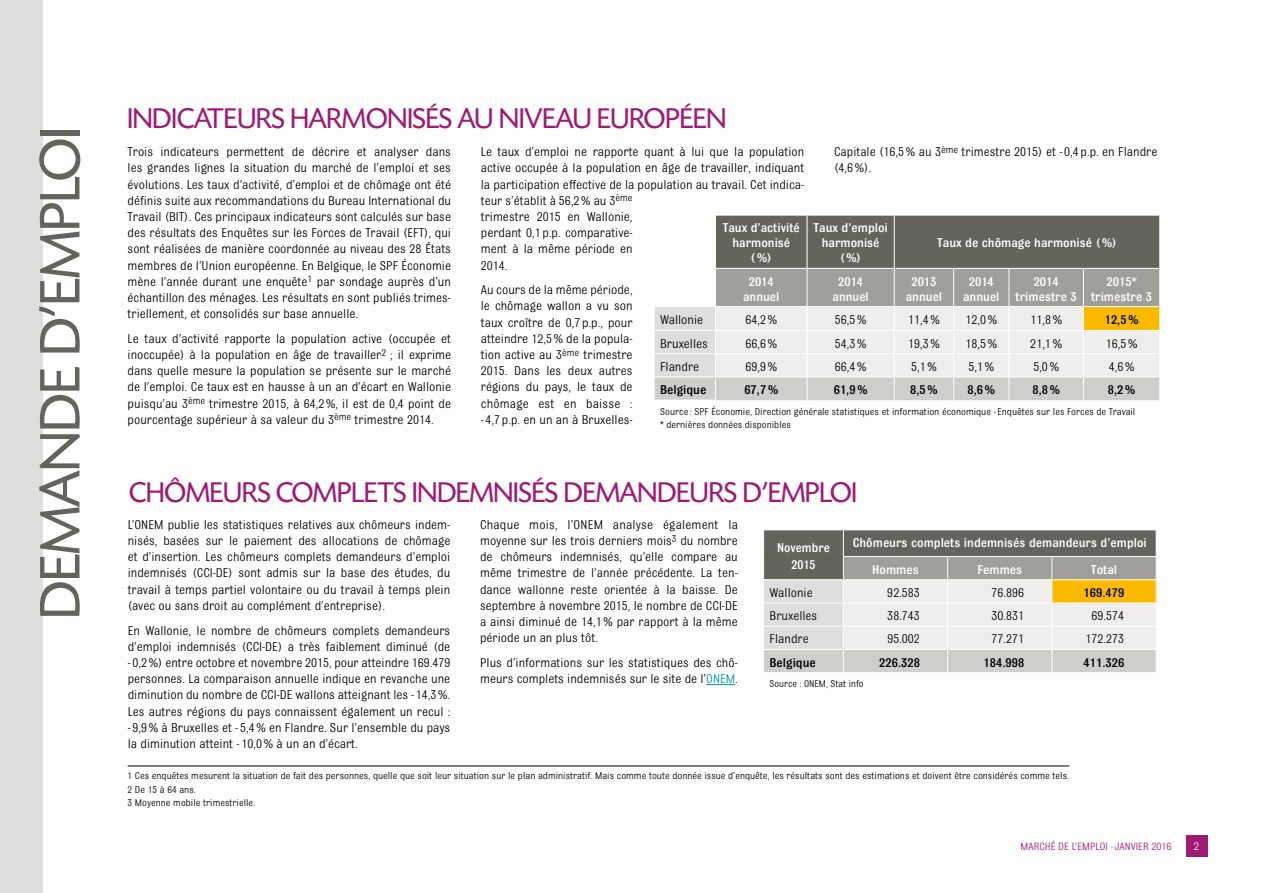
<style>
.page{position:relative;width:1263px;height:893px;background:#fff}
.page>*{position:absolute;margin:0;border:0;box-sizing:border-box;transform-origin:0 0}
.t1{font:60px "Sh Today";color:#65645c}
.t2{font:30px "Sh Today";color:#9f1b73}
.t3{font:13.5px/16.2px "Bulldog";color:#000;text-align:justify}
.t4{font:500 13.5px/15px "Bulldog";color:#fff;text-align:center}
.t5{font:500 13.5px "Bulldog";color:#000}
.t6{font:12px "Bulldog";color:#fff}
.t7{font:11.25px "Bulldog";color:#9f1b73}
.t8{font:10.5px/13.5px "Bulldog";color:#000}
.s1{color:#0096ae}
</style>
<div class="page">
<div style="left:0;top:0;width:42px;height:893px;background:#dfdedc"></div>
<div style="left:1187px;top:835px;width:21px;height:21px;background:#9f1b73"></div>
<svg style="left:654px;top:215px;width:506px;height:185px;background:#bdbbb4"></svg>
<hr style="left:1083px;top:330px;width:77px;height:1px;background:#fff">
<svg style="left:706px;top:684px;width:29px;height:1px"></svg>
<svg style="left:763px;top:530px;width:394px;height:142px;background:#c3bfb4"></svg>
<hr style="left:128px;top:766px;width:941px;height:1px;background:#000">
<h1 class="t1" style="left:29px;top:619px;width:493px;rotate:-90deg">DEMANDE D’EMPLOI</h1>
<h2 class="t2" style="left:127px;top:103px;width:600px">INDICATEURS HARMONISÉS AU NIVEAU EUROPÉEN</h2>
<p class="t3" style="left:128px;top:144px;width:325px">Trois indicateurs permettent de décrire et analyser dans les grandes lignes la situation du marché de l’emploi et ses évolutions. Les taux d’activité, d’emploi et de chômage ont été définis suite aux recommandations du Bureau International du Travail (BIT). Ces principaux indicateurs sont calculés sur base des résultats des Enquêtes sur les Forces de Travail (EFT), qui sont réalisées de manière coordonnée au niveau des 28 États membres de l’Union européenne. En Belgique, le SPF Économie mène l’année durant une enquête<sup>1</sup> par sondage auprès d’un échantillon des ménages. Les résultats en sont publiés trimes&shy;triellement, et consolidés sur base annuelle.</p>
<p class="t3" style="left:128px;top:330px;width:325px">Le taux d’activité rapporte la population active (occupée et inoccupée) à la population en âge de travailler<sup>2</sup> ; il exprime dans quelle mesure la population se présente sur le marché de l’emploi. Ce taux est en hausse à un an d’écart en Wallonie puisqu’au 3<sup>ème</sup> trimestre 2015, à 64,2%, il est de 0,4 point de pourcentage supérieur à sa valeur du 3<sup>ème</sup> trimestre 2014.</p>
<p class="t3" style="left:834px;top:144px;width:325px">Capitale (16,5% au 3<sup>ème</sup> trimestre 2015) et - 0,4 p.p. en Flandre (4,6%).</p>
<p class="t3" style="left:481px;top:144px;width:325px;text-align:left">Le taux d’emploi ne rapporte quant à lui que la population active occupée à la population en âge de travailler, indiquant la participation effective de la population au travail. Cet indica&shy;teur s’établit à 56,2% au 3<sup>ème<br></sup>trimestre 2015 en Wallonie,<br>perdant 0,1 p.p. comparative-<br>ment à la même période en<br>2014.</p>
<p class="t3" style="left:481px;top:282px;width:153px">Au cours de la même période, le chômage wallon a vu son taux croître de 0,7 p.p., pour atteindre 12,5% de la popula&shy;tion active au 3<sup>ème</sup> trimestre 2015. Dans les deux autres régions du pays, le taux de chômage est en baisse :</p>
<p class="t3" style="left:481px;top:411px;width:153px">- 4,7 p.p. en un an à Bruxelles-</p>
<p class="t4" style="left:723px;top:220px;width:79px">Taux d’activité harmonisé (%)</p>
<p class="t4" style="left:813px;top:220px;width:76px">Taux d’emploi harmonisé (%)</p>
<p class="t4" style="left:937px;top:235px;width:181px">Taux de chômage harmonisé (%)</p>
<p class="t4" style="left:743px;top:274px;width:38px">2014 annuel</p>
<p class="t4" style="left:832px;top:274px;width:38px">2014 annuel</p>
<p class="t4" style="left:906px;top:274px;width:38px">2013 annuel</p>
<p class="t4" style="left:963px;top:274px;width:38px">2014 annuel</p>
<p class="t4" style="left:1016px;top:274px;width:63px">2014 trimestre 3</p>
<p class="t4" style="left:1091px;top:274px;width:63px">2015* trimestre 3</p>
<p class="t3" style="left:660px;top:312px;width:45px">Wallonie</p>
<p class="t3" style="left:745px;top:312px;width:33px">64,2%</p>
<p class="t3" style="left:835px;top:312px;width:33px">56,5%</p>
<p class="t3" style="left:908px;top:312px;width:33px">11,4%</p>
<p class="t3" style="left:965px;top:312px;width:33px">12,0%</p>
<p class="t3" style="left:1030px;top:312px;width:33px">11,8%</p>
<p class="t5" style="left:1105px;top:313px;width:35px">12,5%</p>
<p class="t3" style="left:660px;top:335px;width:49px">Bruxelles</p>
<p class="t3" style="left:745px;top:335px;width:33px">66,6%</p>
<p class="t3" style="left:835px;top:335px;width:33px">54,3%</p>
<p class="t3" style="left:908px;top:335px;width:33px">19,3%</p>
<p class="t3" style="left:965px;top:335px;width:33px">18,5%</p>
<p class="t3" style="left:1030px;top:335px;width:33px">21,1%</p>
<p class="t3" style="left:1106px;top:335px;width:33px">16,5%</p>
<p class="t3" style="left:660px;top:358px;width:41px">Flandre</p>
<p class="t3" style="left:745px;top:358px;width:33px">69,9%</p>
<p class="t3" style="left:835px;top:358px;width:33px">66,4%</p>
<p class="t3" style="left:911px;top:358px;width:27px">5,1%</p>
<p class="t3" style="left:968px;top:358px;width:27px">5,1%</p>
<p class="t3" style="left:1033px;top:358px;width:27px">5,0%</p>
<p class="t3" style="left:1109px;top:358px;width:27px">4,6%</p>
<p class="t5" style="left:660px;top:383px;width:48px">Belgique</p>
<p class="t5" style="left:744px;top:383px;width:35px">67,7%</p>
<p class="t5" style="left:834px;top:383px;width:35px">61,9%</p>
<p class="t5" style="left:910px;top:383px;width:29px">8,5%</p>
<p class="t5" style="left:967px;top:383px;width:29px">8,6%</p>
<p class="t5" style="left:1032px;top:383px;width:29px">8,8%</p>
<p class="t5" style="left:1108px;top:383px;width:29px">8,2%</p>
<p class="t8" style="left:660px;top:405px;width:477px">Source : SPF Économie, Direction générale statistiques et information économique - Enquêtes sur les Forces de Travail * dernières données disponibles</p>
<h2 class="t2" style="left:129px;top:477px;width:729px">CHÔMEURS COMPLETS INDEMNISÉS DEMANDEURS D’EMPLOI</h2>
<p class="t3" style="left:128px;top:516px;width:324px">L’ONEM publie les statistiques relatives aux chômeurs indem&shy;nisés, basées sur le paiement des allocations de chômage et d’insertion. Les chômeurs complets demandeurs d’emploi indemnisés (CCI-DE) sont admis sur la base des études, du travail à temps partiel volontaire ou du travail à temps plein (avec ou sans droit au complément d’entreprise).</p>
<p class="t3" style="left:128px;top:622px;width:324px">En Wallonie, le nombre de chômeurs complets demandeurs d’emploi indemnisés (CCI-DE) a très faiblement diminué (de</p>
<p class="t3" style="left:128px;top:654px;width:324px">- 0,2%) entre octobre et novembre 2015, pour atteindre 169.479 personnes. La comparaison annuelle indique en revanche une diminution du nombre de CCI-DE wallons atteignant les - 14,3%.<br>Les autres régions du pays connaissent également un recul :</p>
<p class="t3" style="left:128px;top:719px;width:324px">- 9,9% à Bruxelles et - 5,4% en Flandre. Sur l’ensemble du pays la diminution atteint - 10,0% à un an d’écart.</p>
<p class="t3" style="left:480px;top:516px;width:259px">Chaque mois, l’ONEM analyse également la moyenne sur les trois derniers mois<sup>3</sup> du nombre de chômeurs indemnisés, qu’elle compare au même trimestre de l’année précédente. La ten&shy;dance wallonne reste orientée à la baisse. De septembre à novembre 2015, le nombre de CCI-DE a ainsi diminué de 14,1% par rapport à la même période un an plus tôt.</p>
<p class="t3" style="left:480px;top:654px;width:259px">Plus d’informations sur les statistiques des chô&shy;meurs complets indemnisés sur le site de l’<span class="s1">ONEM</span>.</p>
<p class="t4" style="left:777px;top:539px;width:54px;line-height:16.5px">Novembre<br>2015</p>
<p class="t4" style="left:872px;top:529px;width:276px;line-height:26.5px;text-align:left;text-indent:-20px">Chômeurs complets indemnisés demandeurs d’emploi<br>Hommes</p>
<p class="t4" style="left:977px;top:562px;width:46px">Femmes</p>
<p class="t4" style="left:1091px;top:562px;width:28px">Total</p>
<p class="t3" style="left:770px;top:584px;width:45px">Wallonie</p>
<p class="t3" style="left:887px;top:584px;width:34px">92.583</p>
<p class="t3" style="left:991px;top:584px;width:34px">76.896</p>
<p class="t5" style="left:1083px;top:586px;width:42px">169.479</p>
<p class="t3" style="left:770px;top:608px;width:49px">Bruxelles</p>
<p class="t3" style="left:887px;top:608px;width:34px">38.743</p>
<p class="t3" style="left:991px;top:608px;width:34px">30.831</p>
<p class="t3" style="left:1091px;top:608px;width:34px">69.574</p>
<p class="t3" style="left:770px;top:631px;width:41px">Flandre</p>
<p class="t3" style="left:887px;top:631px;width:34px">95.002</p>
<p class="t3" style="left:991px;top:631px;width:34px">77.271</p>
<p class="t3" style="left:1085px;top:631px;width:40px">172.273</p>
<p class="t5" style="left:770px;top:655px;width:48px">Belgique</p>
<p class="t5" style="left:879px;top:655px;width:42px">226.328</p>
<p class="t5" style="left:983px;top:655px;width:42px">184.998</p>
<p class="t5" style="left:1083px;top:655px;width:42px">411.326</p>
<p class="t8" style="left:770px;top:677px;width:95px">Source : ONEM, Stat info</p>
<p class="t8" style="left:128px;top:769px;width:943px">1 Ces enquêtes mesurent la situation de fait des personnes, quelle que soit leur situation sur le plan administratif. Mais comme toute donnée issue d’enquête, les résultats sont des estimations et doivent être considérés comme tels.<br>2 De 15 à 64 ans.<br>3 Moyenne mobile trimestrielle.</p>
<p class="t7" style="left:1020px;top:840px;width:153px">MARCHÉ DE L’EMPLOI - JANVIER 2016</p>
<p class="t6" style="left:1194px;top:840px;width:7px">2</p>
</div>
